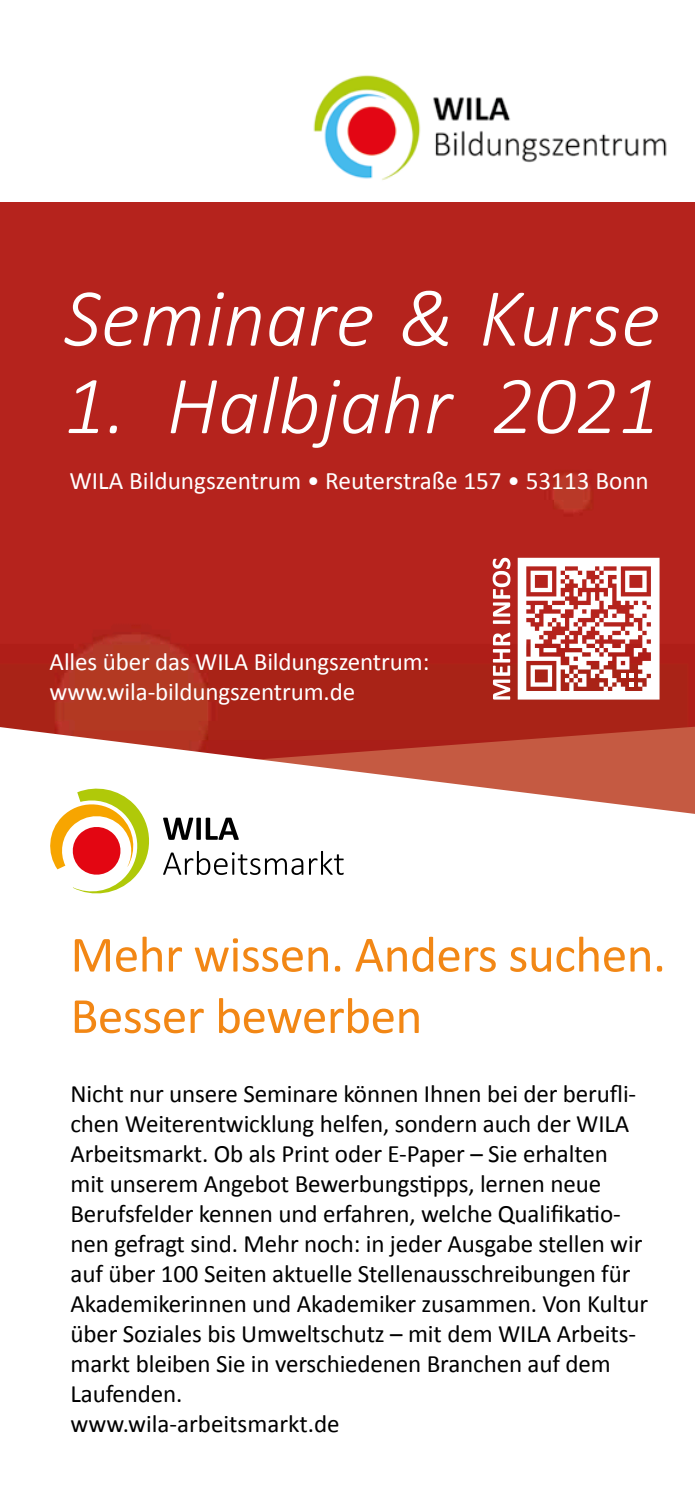
<style>
.page{position:relative;width:695px;height:1489px;background:#fff}
.page>*{position:absolute;margin:0;border:0;box-sizing:border-box;transform-origin:0 0}
.t1{font:italic 300 83px "Calibri";color:#fff}
.t2{font:51.25px/61.5px "Calibri";letter-spacing:-.01em;color:#f28715}
.t3{font:25.25px "Calibri";color:#fff}
.t4{font:25px/30px "Calibri";letter-spacing:-.005em;color:#000}
.t5{font:25px/30px "Calibri";letter-spacing:-.005em;color:#fff}
</style>
<div class="page">
<img style="left:0;top:202px;width:694px;height:524px">
<img style="left:313px;top:75px;width:354px;height:105px">
<svg style="left:0;top:727px;width:694px;height:148px"></svg>
<svg style="left:163px;top:850px;width:180px;height:24px"></svg>
<svg style="left:163px;top:817px;width:76px;height:22px"></svg>
<svg style="left:46px;top:784px;width:108px;height:110px"></svg>
<svg style="left:492px;top:557px;width:18px;height:142px"></svg>
<svg style="left:517px;top:557px;width:142px;height:142px"></svg>
<h1 class="t1" style="left:64px;top:266px;width:597px">Seminare &amp; Kurse</h1>
<h1 class="t1" style="left:64px;top:354px;width:597px">1. Halbjahr 2021</h1>
<p class="t3" style="left:69px;top:465px;width:580px">WILA Bildungszentrum • Reuterstraße 157 • 53113 Bonn</p>
<p class="t5" style="left:50px;top:645px;width:381px">Alles über das WILA Bildungszentrum: www.wila-bildungszentrum.de</p>
<h2 class="t2" style="left:70px;top:921px;width:597px">Mehr wissen. Anders suchen.<br>Besser bewerben</h2>
<p class="t4" style="left:70px;top:1077px;width:579px">Nicht nur unsere Seminare können Ihnen bei der berufli&shy;chen Weiterentwicklung helfen, sondern auch der WILA Arbeitsmarkt. Ob als Print oder E-Paper – Sie erhalten<br>mit unserem Angebot Bewerbungstipps, lernen neue Berufsfelder kennen und erfahren, welche Qualifikatio&shy;nen gefragt sind. Mehr noch: in jeder Ausgabe stellen wir auf über 100 Seiten aktuelle Stellenausschreibungen für Akademikerinnen und Akademiker zusammen. Von Kultur über Soziales bis Umweltschutz – mit dem WILA Arbeits&shy;markt bleiben Sie in verschiedenen Branchen auf dem Laufenden.<br>www.wila-arbeitsmarkt.de</p>
</div>
